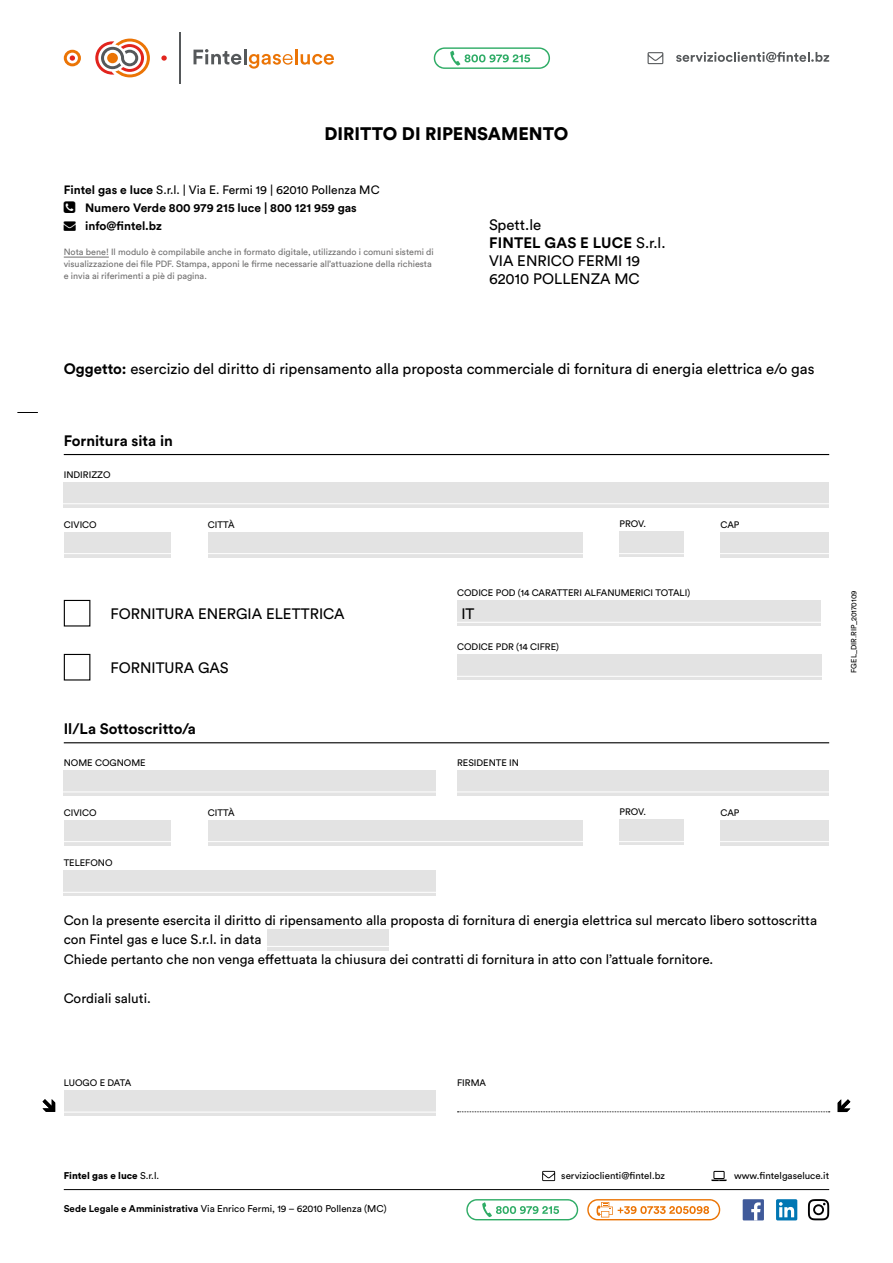
<style>
.page{position:relative;width:893px;height:1263px;background:#fff}
.page>*{position:absolute;margin:0;border:0;box-sizing:border-box;transform-origin:0 0}
.t1{font:900 18px "Circular Std";color:#000}
.t2{font:15px/18px "Circular Std";color:#000}
.t3{font:700 15px "Circular Std";color:#000}
.t4{font:13.5px/19.5px "Circular Std";color:#000}
.t5{font:700 12px/18px "Circular Std";color:#000;text-align:center}
.t6{font:9.75px "Circular Std";color:#000}
.t7{font:900 9.75px "Circular Std";color:#000}
.t8{font:9.3px "Circular Std";color:#000}
.t9{font:9px/12px "Circular Std";color:#706f6f}
.t10{font:7.5px "Circular Std";color:#000}
.s1{font-weight:400}
.s2{font-weight:700}
</style>
<div class="page">
<svg style="left:808px;top:1199px;width:21px;height:21px"></svg>
<div style="left:776px;top:1199px;width:21px;height:21px;background:#0076b3;border-radius:2px"></div>
<svg style="left:779px;top:1202px;width:15px;height:15px"></svg>
<div style="left:743px;top:1199px;width:21px;height:21px;background:#405a9a"></div>
<svg style="left:751px;top:1202px;width:10px;height:18px"></svg>
<hr style="left:64px;top:1189px;width:765px;height:1px;background:#000">
<svg style="left:711px;top:1171px;width:16px;height:10px"></svg>
<svg style="left:542px;top:1171px;width:13px;height:10px"></svg>
<svg style="left:466px;top:1199px;width:112px;height:21px"></svg>
<svg style="left:587px;top:1199px;width:133px;height:21px"></svg>
<div style="left:64px;top:770px;width:372px;height:26px;background:#e3e3e3"></div>
<div style="left:64px;top:482px;width:765px;height:25px;background:#e3e3e3"></div>
<div style="left:457px;top:770px;width:372px;height:26px;background:#e3e3e3"></div>
<div style="left:64px;top:870px;width:372px;height:26px;background:#e3e3e3"></div>
<div style="left:457px;top:600px;width:364px;height:26px;background:#e3e3e3"></div>
<div style="left:457px;top:654px;width:364px;height:26px;background:#e3e3e3"></div>
<div style="left:64px;top:600px;width:26px;height:26px;border:1px solid #000"></div>
<div style="left:64px;top:654px;width:26px;height:26px;border:1px solid #000"></div>
<hr style="left:60px;top:892px;width:743px;height:1px;background:#fff">
<hr style="left:446px;top:622px;width:387px;height:1px;background:#fff">
<hr style="left:446px;top:676px;width:387px;height:1px;background:#fff">
<hr style="left:60px;top:791px;width:773px;height:1px;background:#fff">
<hr style="left:60px;top:503px;width:773px;height:1px;background:#fff">
<div style="left:267px;top:929px;width:121px;height:21px;background:#e3e3e3"></div>
<hr style="left:265px;top:946px;width:126px;height:1px;background:#fff">
<hr style="left:64px;top:454px;width:765px;height:1px;background:#000">
<hr style="left:64px;top:742px;width:765px;height:1px;background:#000">
<hr style="left:64px;top:257px;width:45px;height:1px;background:#706f6f">
<div style="left:208px;top:532px;width:375px;height:25px;background:#e3e3e3"></div>
<div style="left:64px;top:532px;width:107px;height:25px;background:#e3e3e3"></div>
<div style="left:620px;top:531px;width:64px;height:26px;background:#e3e3e3"></div>
<div style="left:721px;top:532px;width:108px;height:25px;background:#e3e3e3"></div>
<hr style="left:60px;top:553px;width:773px;height:1px;background:#fff">
<div style="left:208px;top:820px;width:375px;height:25px;background:#e3e3e3"></div>
<div style="left:64px;top:820px;width:107px;height:25px;background:#e3e3e3"></div>
<div style="left:620px;top:819px;width:64px;height:26px;background:#e3e3e3"></div>
<div style="left:721px;top:820px;width:108px;height:25px;background:#e3e3e3"></div>
<hr style="left:60px;top:841px;width:773px;height:1px;background:#fff">
<div style="left:64px;top:1090px;width:372px;height:26px;background:#e3e3e3"></div>
<hr style="left:60px;top:1112px;width:380px;height:1px;background:#fff">
<svg style="left:457px;top:1111px;width:373px;height:1px"></svg>
<svg style="left:43px;top:1099px;width:12px;height:13px"></svg>
<svg style="left:838px;top:1099px;width:12px;height:13px"></svg>
<svg style="left:17px;top:412px;width:21px;height:1px"></svg>
<hr style="left:179px;top:32px;width:2px;height:52px;background:#55585a">
<svg style="left:95px;top:39px;width:55px;height:38px"></svg>
<div style="left:107px;top:53px;width:11px;height:10px;background:#eb7405;border-radius:50%"></div>
<svg style="left:64px;top:50px;width:17px;height:16px"></svg>
<svg style="left:161px;top:55px;width:6px;height:6px"></svg>
<hr style="left:295px;top:49px;width:3px;height:15px;background:#eb7405">
<svg style="left:301px;top:54px;width:33px;height:11px"></svg>
<svg style="left:194px;top:49px;width:99px;height:20px"></svg>
<svg style="left:434px;top:47px;width:116px;height:22px"></svg>
<svg style="left:676px;top:52px;width:153px;height:10px"></svg>
<svg style="left:648px;top:52px;width:15px;height:12px"></svg>
<p class="t1" style="left:324px;top:122px;width:245px">DIRITTO DI RIPENSAMENTO</p>
<p class="t5" style="left:64px;top:180px;width:317px">Fintel gas e luce <span class="s1">S.r.l. | Via E. Fermi 19 | 62010 Pollenza MC<br></span>Numero Verde 800 979 215 luce | 800 121 959 gas</p>
<p class="t5" style="left:64px;top:216px;width:100px">→ info@fintel.bz</p>
<p class="t9" style="left:64px;top:246px;width:372px">Nota bene! Il modulo è compilabile anche in formato digitale, utilizzando i comuni sistemi di visualizzazione dei file PDF. Stampa, apponi le firme necessarie all’attuazione della richiesta e invia ai riferimenti a piè di pagina.</p>
<p class="t2" style="left:489px;top:215px;width:178px">Spett.le<br><span class="s2">FINTEL GAS E LUCE</span> S.r.l.<br>VIA ENRICO FERMI 19<br>62010 POLLENZA MC</p>
<p class="t2" style="left:64px;top:359px;width:752px"><span class="s2">Oggetto:</span> esercizio del diritto di ripensamento alla proposta commerciale di fornitura di energia elettrica e/o gas</p>
<p class="t3" style="left:64px;top:431px;width:111px">Fornitura sita in</p>
<p class="t8" style="left:64px;top:469px;width:48px">INDIRIZZO</p>
<p class="t8" style="left:64px;top:519px;width:34px">CIVICO</p>
<p class="t8" style="left:208px;top:519px;width:28px">CITTÀ</p>
<p class="t8" style="left:620px;top:518px;width:28px">PROV.</p>
<p class="t8" style="left:721px;top:519px;width:20px">CAP</p>
<p class="t2" style="left:111px;top:605px;width:236px">FORNITURA ENERGIA ELETTRICA</p>
<p class="t2" style="left:111px;top:659px;width:120px">FORNITURA GAS</p>
<p class="t3" style="left:64px;top:719px;width:134px">Il/La Sottoscritto/a</p>
<p class="t8" style="left:64px;top:757px;width:83px">NOME COGNOME</p>
<p class="t8" style="left:457px;top:587px;width:235px">CODICE POD (14 CARATTERI ALFANUMERICI TOTALI)</p>
<p class="t2" style="left:461px;top:605px;width:15px">IT</p>
<p class="t8" style="left:457px;top:641px;width:103px">CODICE PDR (14 CIFRE)</p>
<p class="t8" style="left:457px;top:757px;width:63px">RESIDENTE IN</p>
<p class="t8" style="left:64px;top:807px;width:34px">CIVICO</p>
<p class="t8" style="left:208px;top:807px;width:28px">CITTÀ</p>
<p class="t8" style="left:620px;top:806px;width:28px">PROV.</p>
<p class="t8" style="left:721px;top:807px;width:20px">CAP</p>
<p class="t8" style="left:64px;top:857px;width:50px">TELEFONO</p>
<p class="t4" style="left:64px;top:910px;width:755px">Con la presente esercita il diritto di ripensamento alla proposta di fornitura di energia elettrica sul mercato libero sottoscritta con Fintel gas e luce S.r.l. in data</p>
<p class="t4" style="left:64px;top:949px;width:651px">Chiede pertanto che non venga effettuata la chiusura dei contratti di fornitura in atto con l’attuale fornitore.</p>
<p class="t4" style="left:64px;top:988px;width:89px">Cordiali saluti.</p>
<p class="t8" style="left:64px;top:1077px;width:69px">LUOGO E DATA</p>
<p class="t8" style="left:457px;top:1077px;width:30px">FIRMA</p>
<p class="t10" style="left:849px;top:673px;width:84px;rotate:-90deg">FGEL_DIR.RIP_20170109</p>
<p class="t7" style="left:64px;top:1169px;width:97px">Fintel gas e luce <span class="s1">S.r.l.</span></p>
<p class="t6" style="left:561px;top:1169px;width:105px">servizioclienti@fintel.bz</p>
<p class="t6" style="left:734px;top:1169px;width:97px">www.fintelgaseluce.it</p>
<p class="t6" style="left:64px;top:1202px;width:324px"><span class="s2">Sede Legale e Amministrativa</span> Via Enrico Fermi, 19 – 62010 Pollenza (MC)</p>
</div>
